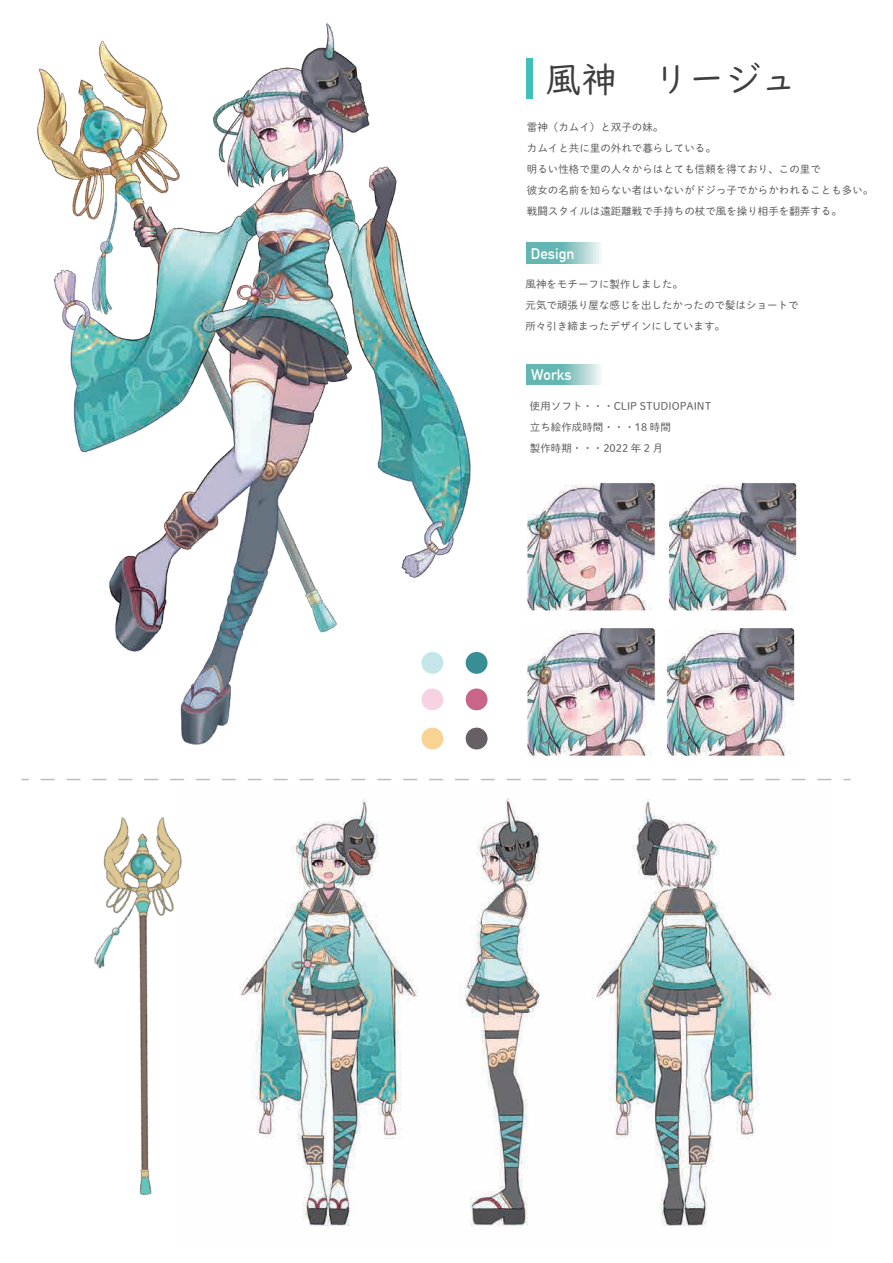
<style>
.page{position:relative;width:893px;height:1263px;background:#fff}
.page>*{position:absolute;margin:0;border:0;box-sizing:border-box;transform-origin:0 0}
.t1{font:36px "UD Digi Kyokasho Pro";color:#3e3e3f}
.t2{font:700 15px "DIN Alternate";color:#fff}
.t3{font:10.5px/21px "DNP Shuei M Go Std L";color:#57585a}
</style>
<div class="page">
<img style="left:37px;top:23px;width:536px;height:702px">
<svg style="left:527px;top:243px;width:74px;height:20px"></svg>
<img style="left:214px;top:364px;width:141px;height:146px">
<img style="left:355px;top:364px;width:442px;height:146px">
<img style="left:214px;top:510px;width:637px;height:716px">
<div style="left:421px;top:652px;width:22px;height:22px;background:#c4e6e8;border-radius:50%"></div>
<div style="left:466px;top:652px;width:21px;height:22px;background:#378e95;border-radius:50%"></div>
<div style="left:421px;top:688px;width:22px;height:22px;background:#f6d2e3;border-radius:50%"></div>
<div style="left:466px;top:688px;width:21px;height:22px;background:#c9658a;border-radius:50%"></div>
<div style="left:466px;top:728px;width:21px;height:21px;background:#666066;border-radius:50%"></div>
<img style="left:21px;top:725px;width:422px;height:501px">
<h1 class="t1" style="left:545px;top:49px;width:254px">風神　リージュ</h1>
<p class="t3" style="left:527px;top:116px;width:348px">雷神（カムイ）と双子の妹。<br>カムイと共に里の外れで暮らしている。<br>明るい性格で里の人々からはとても信頼を得ており、この里で<br>彼女の名前を知らない者はいないがドジっ子でからかわれることも多い。戦闘スタイルは遠距離戦で手持ちの杖で風を操り相手を翻弄する。</p>
<h2 class="t2" style="left:531px;top:242px;width:45px">Design</h2>
<p class="t3" style="left:526px;top:273px;width:274px">風神をモチーフに製作しました。<br>元気で頑張り屋な感じを出したかったので髪はショートで所々引き締まったデザインにしています。</p>
<h2 class="t2" style="left:531px;top:363px;width:42px">Works</h2>
<p class="t3" style="left:530px;top:395px;width:183px">使用ソフト・・・CLIP STUDIOPAINT立ち絵作成時間・・・18 時間<br>製作時期・・・2022 年 2 月</p>
</div>
